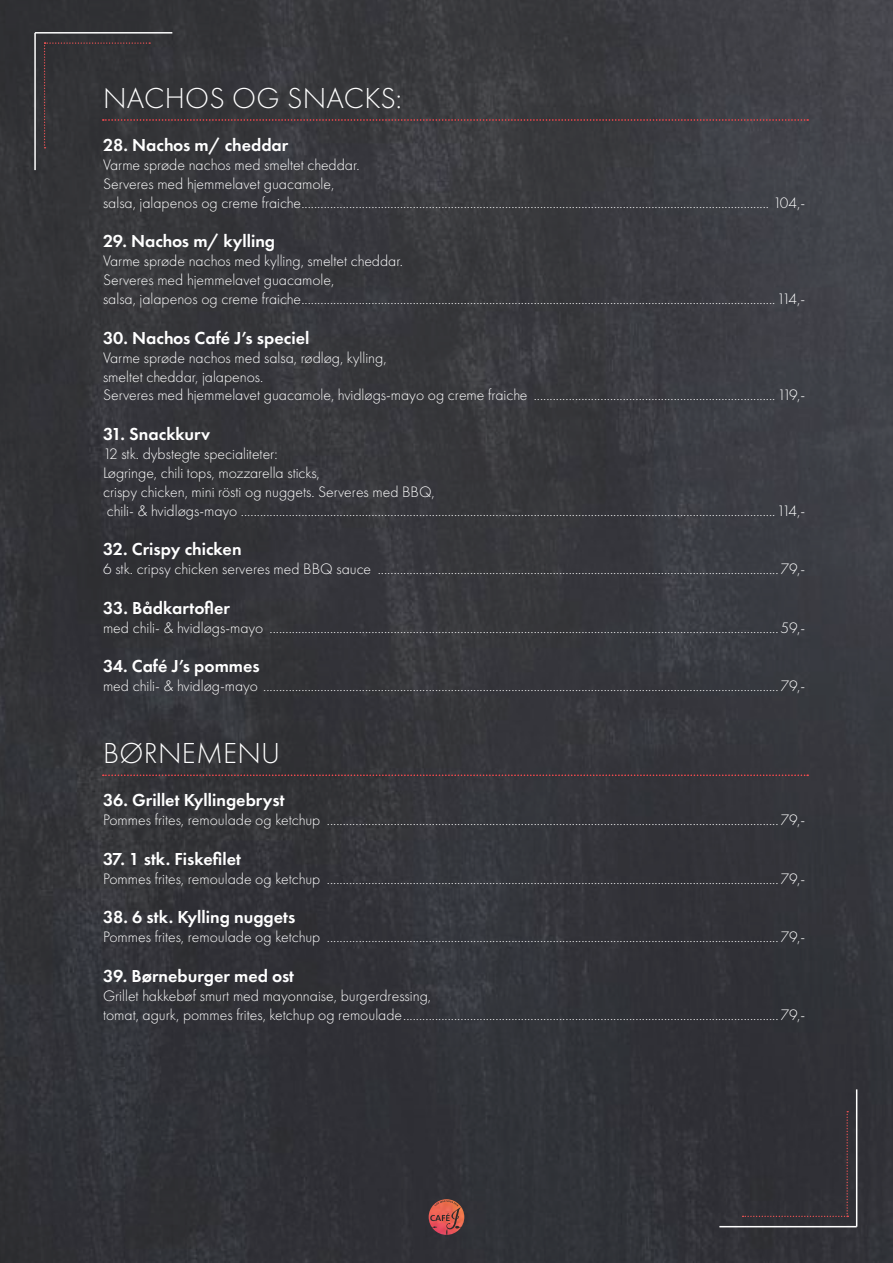
<style>
.page{position:relative;width:893px;height:1263px;background:#fff}
.page>*{position:absolute;margin:0;border:0;box-sizing:border-box;transform-origin:0 0}
.t1{font:300 30px "Futura PT";letter-spacing:.01em;color:#fff}
.t2{font:600 18px "Futura PT";color:#fff}
.t3{font:300 15.75px/18.9px "Futura PT";color:#fff}
</style>
<div class="page">
<div style="left:0;top:0;width:893px;height:1263px;background:linear-gradient(to right,#323236,#3a3b41)"></div>
<img style="left:429px;top:1199px;width:35px;height:36px;border-radius:18px">
<svg style="left:430px;top:1200px;width:31px;height:35px"></svg>
<hr style="left:719px;top:1226px;width:138px;height:1px;background:#fff">
<hr style="left:856px;top:1089px;width:1px;height:138px;background:#fff">
<div style="left:742px;top:1111px;width:106px;height:106px;background:#2f2f35"></div>
<hr style="left:35px;top:32px;width:137px;height:2px;background:#fff">
<hr style="left:34px;top:33px;width:2px;height:137px;background:#fff">
<svg style="left:44px;top:42px;width:764px;height:106px;background:#3b3a3e"></svg>
<svg style="left:103px;top:774px;width:705px;height:2px"></svg>
<h1 class="t1" style="left:103px;top:81px;width:300px">NACHOS OG SNACKS:</h1>
<p class="t2" style="left:103px;top:134px;width:187px">28. Nachos m/ cheddar</p>
<p class="t3" style="left:103px;top:155px;width:703px">Varme sprøde nachos med smeltet cheddar.<br>Serveres med hjemmelavet guacamole,<br>salsa, jalapenos og creme fraiche................................................................................................................................................... 104,-</p>
<p class="t2" style="left:103px;top:230px;width:174px">29. Nachos m/ kylling</p>
<p class="t3" style="left:103px;top:252px;width:703px">Varme sprøde nachos med kylling, smeltet cheddar.<br>Serveres med hjemmelavet guacamole,<br>salsa, jalapenos og creme fraiche.....................................................................................................................................................114,-</p>
<p class="t2" style="left:103px;top:326px;width:208px">30. Nachos Café J’s speciel</p>
<p class="t3" style="left:103px;top:348px;width:703px">Varme sprøde nachos med salsa, rødløg, kylling,<br>smeltet cheddar, jalapenos.<br>Serveres med hjemmelavet guacamole, hvidløgs-mayo og creme fraiche ............................................................................ 119,-</p>
<p class="t2" style="left:103px;top:423px;width:109px">31. Snackkurv</p>
<p class="t3" style="left:103px;top:444px;width:704px">12 stk. dybstegte specialiteter:<br>Løgringe, chili tops, mozzarella sticks,<br>crispy chicken, mini rösti og nuggets. Serveres med BBQ,<br>chili- &amp; hvidløgs-mayo ........................................................................................................................................................................114,-</p>
<p class="t2" style="left:103px;top:538px;width:140px">32. Crispy chicken</p>
<p class="t3" style="left:103px;top:560px;width:703px">6 stk. cripsy chicken serveres med BBQ sauce .............................................................................................................................. 79,-</p>
<p class="t2" style="left:103px;top:596px;width:128px">33. Bådkartofler</p>
<p class="t3" style="left:103px;top:618px;width:703px">med chili- &amp; hvidløgs-mayo ................................................................................................................................................................59,-</p>
<p class="t2" style="left:103px;top:655px;width:158px">34. Café J’s pommes</p>
<p class="t3" style="left:103px;top:677px;width:703px">med chili- &amp; hvidløg-mayo .................................................................................................................................................................. 79,-</p>
<h1 class="t1" style="left:103px;top:736px;width:179px">BØRNEMENU</h1>
<p class="t2" style="left:103px;top:789px;width:183px">36. Grillet Kyllingebryst</p>
<p class="t3" style="left:103px;top:811px;width:703px">Pommes frites, remoulade og ketchup .............................................................................................................................................. 79,-</p>
<p class="t2" style="left:103px;top:848px;width:139px">37. 1 stk. Fiskefilet</p>
<p class="t3" style="left:103px;top:869px;width:703px">Pommes frites, remoulade og ketchup .............................................................................................................................................. 79,-</p>
<p class="t2" style="left:103px;top:906px;width:194px">38. 6 stk. Kylling nuggets</p>
<p class="t3" style="left:103px;top:928px;width:703px">Pommes frites, remoulade og ketchup .............................................................................................................................................. 79,-</p>
<p class="t2" style="left:103px;top:965px;width:193px">39. Børneburger med ost</p>
<p class="t3" style="left:103px;top:986px;width:703px">Grillet hakkebøf smurt med mayonnaise, burgerdressing,<br>tomat, agurk, pommes frites, ketchup og remoulade...................................................................................................................... 79,-</p>
</div>
